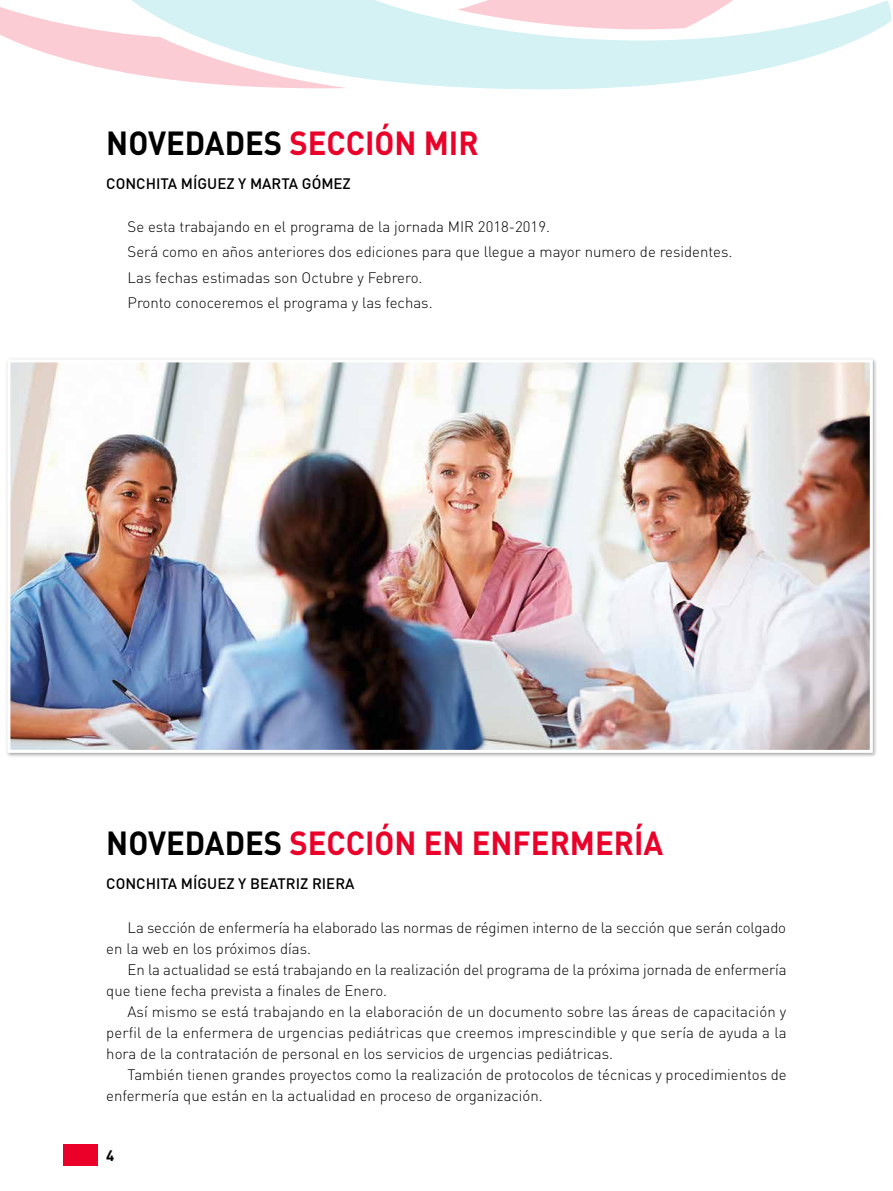
<style>
.page{position:relative;width:893px;height:1191px;background:#fff}
.page>*{position:absolute;margin:0;border:0;box-sizing:border-box;transform-origin:0 0}
.t1{font:700 33px "DIN";color:#ea0029;scale:.94 1}
.t2{font:300 15px/21px "DIN";color:#000}
.t3{font:500 15px "DIN";color:#000}
.t4{font:700 15px "DIN";color:#000}
.s1{color:#000}
</style>
<div class="page">
<svg style="left:0;top:7px;width:75px;height:55px"></svg>
<svg style="left:75px;top:0;width:524px;height:89px;fill:#d4f2f4"></svg>
<svg style="left:458px;top:0;width:433px;height:88px"></svg>
<div style="left:5px;top:357px;width:872px;height:400px;background:#000;opacity:.33"></div>
<img style="left:11px;top:363px;width:858px;height:386px">
<div style="left:7px;top:359px;width:866px;height:394px;border:3px solid #fff"></div>
<div style="left:64px;top:1144px;width:34px;height:22px;background:#ea0029"></div>
<h1 class="t1" style="left:106px;top:121px;width:398px"><span class="s1">NOVEDADES</span> SECCIÓN MIR</h1>
<p class="t3" style="left:106px;top:174px;width:246px">CONCHITA MÍGUEZ Y MARTA GÓMEZ</p>
<p class="t2" style="left:128px;top:214px;width:606px;line-height:25.2px">Se esta trabajando en el programa de la jornada MIR 2018-2019.<br>Será como en años anteriores dos ediciones para que llegue a mayor numero de residentes.<br>Las fechas estimadas son Octubre y Febrero.<br>Pronto conoceremos el programa y las fechas.</p>
<h1 class="t1" style="left:106px;top:821px;width:594px"><span class="s1">NOVEDADES</span> SECCIÓN EN ENFERMERÍA</h1>
<p class="t3" style="left:106px;top:873px;width:250px">CONCHITA MÍGUEZ Y BEATRIZ RIERA</p>
<p class="t2" style="left:106px;top:917px;width:681px;text-indent:21px">La sección de enfermería ha elaborado las normas de régimen interno de la sección que serán colgado en la web en los próximos días.</p>
<p class="t2" style="left:106px;top:959px;width:682px;text-indent:21px">En la actualidad se está trabajando en la realización del programa de la próxima jornada de enfermería que tiene fecha prevista a finales de Enero.</p>
<p class="t2" style="left:106px;top:1001px;width:682px;text-align:justify;text-indent:21px">Así mismo se está trabajando en la elaboración de un documento sobre las áreas de capacitación y perfil de la enfermera de urgencias pediátricas que creemos imprescindible y que sería de ayuda a la hora de la contratación de personal en los servicios de urgencias pediátricas.</p>
<p class="t2" style="left:106px;top:1064px;width:682px;text-indent:21px">También tienen grandes proyectos como la realización de protocolos de técnicas y procedimientos de enfermería que están en la actualidad en proceso de organización.</p>
<p class="t4" style="left:106px;top:1146px;width:10px">4</p>
</div>
